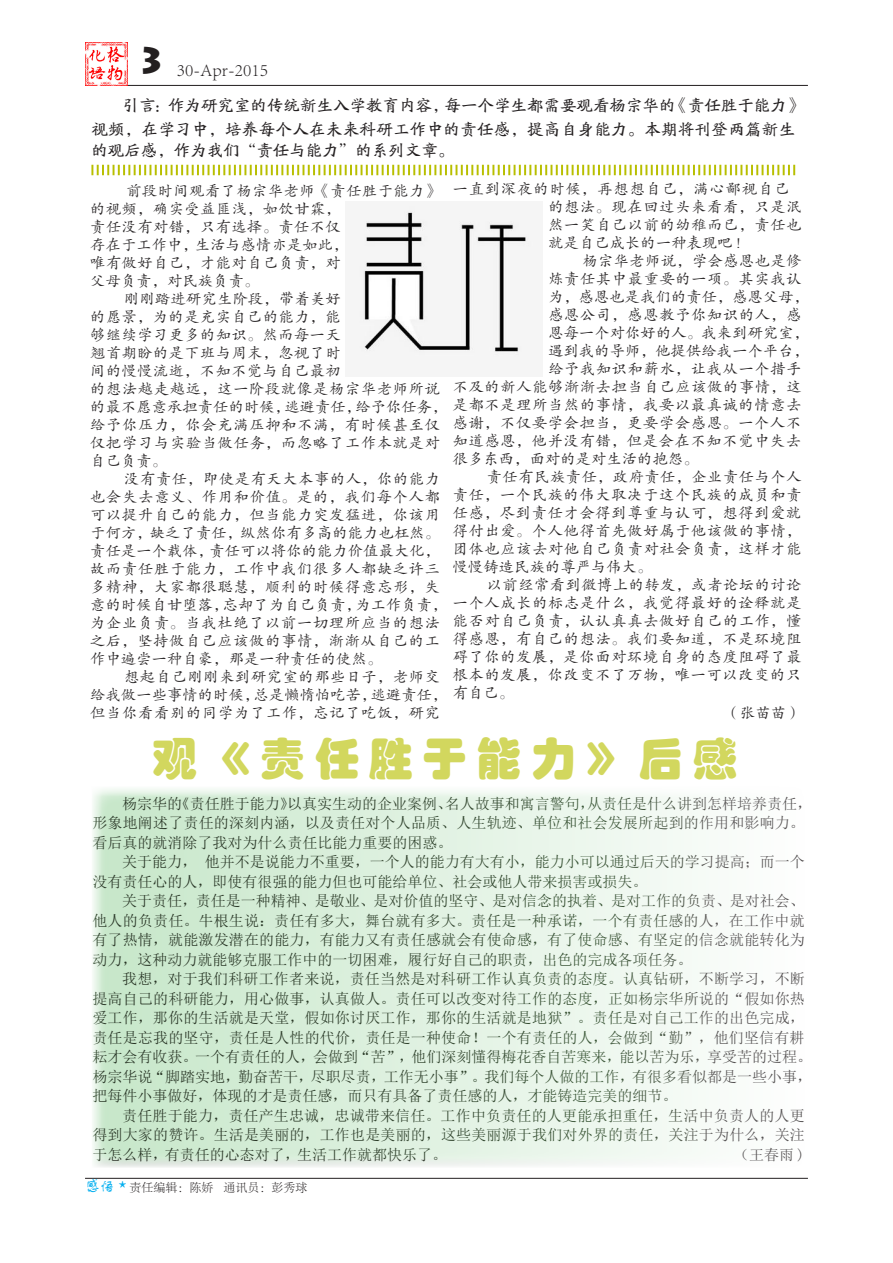
<style>
.page{position:relative;width:893px;height:1263px;background:#fff}
.page>*{position:absolute;margin:0;border:0;box-sizing:border-box;transform-origin:0 0}
.小标题{font:45px "ST Hupo";letter-spacing:.2em;color:#d2d75e}
.t1{font:300 18px "Adobe Song Std";color:#231f20}
.小标题-2{font:16.5px/24px "FZBWKSJW GB1 0";color:#231f20}
.小标题-3{font:15px/18px "FZKTK GBK1 0";letter-spacing:.06em;color:#282526}
.小标题-4{font:15px/19.5px "Sim Sun";color:#231f20}
.t2{font:300 12px "Adobe Song Std";color:#231f20}
.s1{font-family:"FZSTJW GB1 0";font-weight:400;font-size:15px;color:#00aeef}
.s2{font-family:"FZKTK GBK1 0";font-weight:400;font-size:15px;color:#00aeef}
</style>
<div class="page">
<svg style="left:91px;top:165px;width:704px;height:10px"></svg>
<hr style="left:85px;top:85px;width:723px;height:1px;background:#231f20">
<hr style="left:85px;top:1178px;width:723px;height:1px;background:#231f20">
<img style="left:85px;top:43px;width:43px;height:42px">
<img style="left:359px;top:206px;width:172px;height:151px">
<div style="left:90px;top:786px;width:719px;height:384px;background:#231f20;opacity:.75"></div>
<p class="t1" style="left:137px;top:60px;width:133px"><sup>3</sup> 30-Apr-2015</p>
<p class="小标题-2" style="left:91px;top:93px;width:713px;text-indent:31px">引言：作为研究室的传统新生入学教育内容，每一个学生都需要观看杨宗华的《责任胜于能力》视频，在学习中，培养每个人在未来科研工作中的责任感，提高自身能力。本期将刊登两篇新生</p>
<p class="小标题-2" style="left:91px;top:138px;width:364px">的观后感，作为我们“责任与能力”的系列文章。</p>
<p class="小标题-3" style="left:90px;top:182px;width:351px;text-indent:36px">前段时间观看了杨宗华老师《责任胜于能力》的视频，确实受益匪浅，如饮甘霖，<br>责任没有对错，只有选择。责任不仅<br>存在于工作中，生活与感情亦是如此，<br>唯有做好自己，才能对自己负责，对<br>父母负责，对民族负责。</p>
<p class="小标题-3" style="left:90px;top:290px;width:359px;text-indent:34px">刚刚踏进研究生阶段，带着美好<br>的愿景，为的是充实自己的能力，能<br>够继续学习更多的知识。然而每一天<br>翘首期盼的是下班与周末，忽视了时<br>间的慢慢流逝，不知不觉与自己最初<br>的想法越走越远，这一阶段就像是杨宗华老师所说的最不愿意承担责任的时候，逃避责任，给予你任务，给予你压力，你会充满压抑和不满，有时候甚至仅仅把学习与实验当做任务，而忽略了工作本就是对自己负责。</p>
<p class="小标题-3" style="left:90px;top:470px;width:359px;text-indent:34px">没有责任，即使是有天大本事的人，你的能力也会失去意义、作用和价值。是的，我们每个人都可以提升自己的能力，但当能力突发猛进，你该用于何方，缺乏了责任，纵然你有多高的能力也枉然。责任是一个载体，责任可以将你的能力价值最大化，故而责任胜于能力，工作中我们很多人都缺乏许三多精神，大家都很聪慧，顺利的时候得意忘形，失意的时候自甘堕落，忘却了为自己负责，为工作负责，为企业负责。当我杜绝了以前一切理所应当的想法之后，坚持做自己应该做的事情，渐渐从自己的工作中遍尝一种自豪，那是一种责任的使然。</p>
<p class="小标题-3" style="left:90px;top:668px;width:359px;text-indent:34px">想起自己刚刚来到研究室的那些日子，老师交给我做一些事情的时候，总是懒惰怕吃苦，逃避责任，但当你看看别的同学为了工作，忘记了吃饭，研究</p>
<p class="小标题-3" style="left:548px;top:181px;width:255px;text-indent:-96px">一直到深夜的时候，再想想自己，满心鄙视自己的想法。现在回过头来看看，只是泯然一笑自己以前的幼稚而已，责任也就是自己成长的一种表现吧 !</p>
<p class="小标题-3" style="left:582px;top:253px;width:221px">杨宗华老师说，学会感恩也是修</p>
<p class="小标题-3" style="left:548px;top:271px;width:255px">炼责任其中最重要的一项。其实我认</p>
<p class="小标题-3" style="left:548px;top:289px;width:262px">为，感恩也是我们的责任，感恩父母，</p>
<p class="小标题-3" style="left:548px;top:307px;width:255px">感恩公司，感恩教予你知识的人，感</p>
<p class="小标题-3" style="left:548px;top:325px;width:262px">恩每一个对你好的人。我来到研究室，</p>
<p class="小标题-3" style="left:548px;top:343px;width:262px">遇到我的导师，他提供给我一个平台，</p>
<p class="小标题-3" style="left:548px;top:361px;width:255px">给予我知识和薪水，让我从一个措手</p>
<p class="小标题-3" style="left:453px;top:379px;width:350px">不及的新人能够渐渐去担当自己应该做的事情，这</p>
<p class="小标题-3" style="left:453px;top:397px;width:350px">是都不是理所当然的事情，我要以最真诚的情意去</p>
<p class="小标题-3" style="left:453px;top:415px;width:350px">感谢，不仅要学会担当，更要学会感恩。一个人不</p>
<p class="小标题-3" style="left:453px;top:433px;width:350px">知道感恩，他并没有错，但是会在不知不觉中失去</p>
<p class="小标题-3" style="left:453px;top:451px;width:247px">很多东西，面对的是对生活的抱怨。</p>
<p class="小标题-3" style="left:453px;top:469px;width:350px;text-align:justify;text-indent:34px">责任有民族责任，政府责任，企业责任与个人责任，一个民族的伟大取决于这个民族的成员和责任感，尽到责任才会得到尊重与认可，想得到爱就得付出爱。个人他得首先做好属于他该做的事情，团体也应该去对他自己负责对社会负责，这样才能慢慢铸造民族的尊严与伟大。</p>
<p class="小标题-3" style="left:453px;top:577px;width:350px;text-align:justify;text-indent:34px">以前经常看到微博上的转发，或者论坛的讨论一个人成长的标志是什么，我觉得最好的诠释就是能否对自己负责，认认真真去做好自己的工作，懂得感恩，有自己的想法。我们要知道，不是环境阻碍了你的发展，是你面对环境自身的态度阻碍了最根本的发展，你改变不了万物，唯一可以改变的只有自己。</p>
<p class="小标题-3" style="left:725px;top:704px;width:78px">（张苗苗）</p>
<p class="小标题" style="left:152px;top:736px;width:586px">观《责任胜于能力》后感</p>
<p class="小标题-4" style="left:92px;top:793px;width:721px;text-indent:30px">杨宗华的《责任胜于能力》以真实生动的企业案例、名人故事和寓言警句，从责任是什么讲到怎样培养责任，形象地阐述了责任的深刻内涵，以及责任对个人品质、人生轨迹、单位和社会发展所起到的作用和影响力。看后真的就消除了我对为什么责任比能力重要的困惑。</p>
<p class="小标题-4" style="left:92px;top:852px;width:714px;text-indent:30px">关于能力， 他并不是说能力不重要，一个人的能力有大有小，能力小可以通过后天的学习提高；而一个没有责任心的人，即使有很强的能力但也可能给单位、社会或他人带来损害或损失。</p>
<p class="小标题-4" style="left:92px;top:891px;width:714px;text-align:justify;text-indent:30px">关于责任，责任是一种精神、是敬业、是对价值的坚守、是对信念的执着、是对工作的负责、是对社会、他人的负责任。牛根生说：责任有多大，舞台就有多大。责任是一种承诺，一个有责任感的人，在工作中就有了热情，就能激发潜在的能力，有能力又有责任感就会有使命感，有了使命感、有坚定的信念就能转化为动力，这种动力就能够克服工作中的一切困难，履行好自己的职责，出色的完成各项任务。</p>
<p class="小标题-4" style="left:92px;top:969px;width:721px;text-indent:30px">我想，对于我们科研工作者来说，责任当然是对科研工作认真负责的态度。认真钻研，不断学习，不断提高自己的科研能力，用心做事，认真做人。责任可以改变对待工作的态度，正如杨宗华所说的“假如你热爱工作，那你的生活就是天堂，假如你讨厌工作，那你的生活就是地狱”。责任是对自己工作的出色完成，责任是忘我的坚守，责任是人性的代价，责任是一种使命！一个有责任的人，会做到“勤”，他们坚信有耕耘才会有收获。一个有责任的人，会做到“苦”，他们深刻懂得梅花香自苦寒来，能以苦为乐，享受苦的过程。杨宗华说“脚踏实地，勤奋苦干，尽职尽责，工作无小事”。我们每个人做的工作，有很多看似都是一些小事，把每件小事做好，体现的才是责任感，而只有具备了责任感的人，才能铸造完美的细节。</p>
<p class="小标题-4" style="left:92px;top:1105px;width:714px;text-align:justify;text-indent:30px">责任胜于能力，责任产生忠诚，忠诚带来信任。工作中负责任的人更能承担重任，生活中负责人的人更得到大家的赞许。生活是美丽的，工作也是美丽的，这些美丽源于我们对外界的责任，关注于为什么，关注于怎么样，有责任的心态对了，生活工作就都快乐了。</p>
<p class="小标题-4" style="left:734px;top:1144px;width:72px">（王春雨 )</p>
<p class="t2" style="left:85px;top:1181px;width:224px"><span class="s1">感悟</span> <span class="s2">*</span> 责任编辑：陈娇 通讯员：彭秀球</p>
</div>
